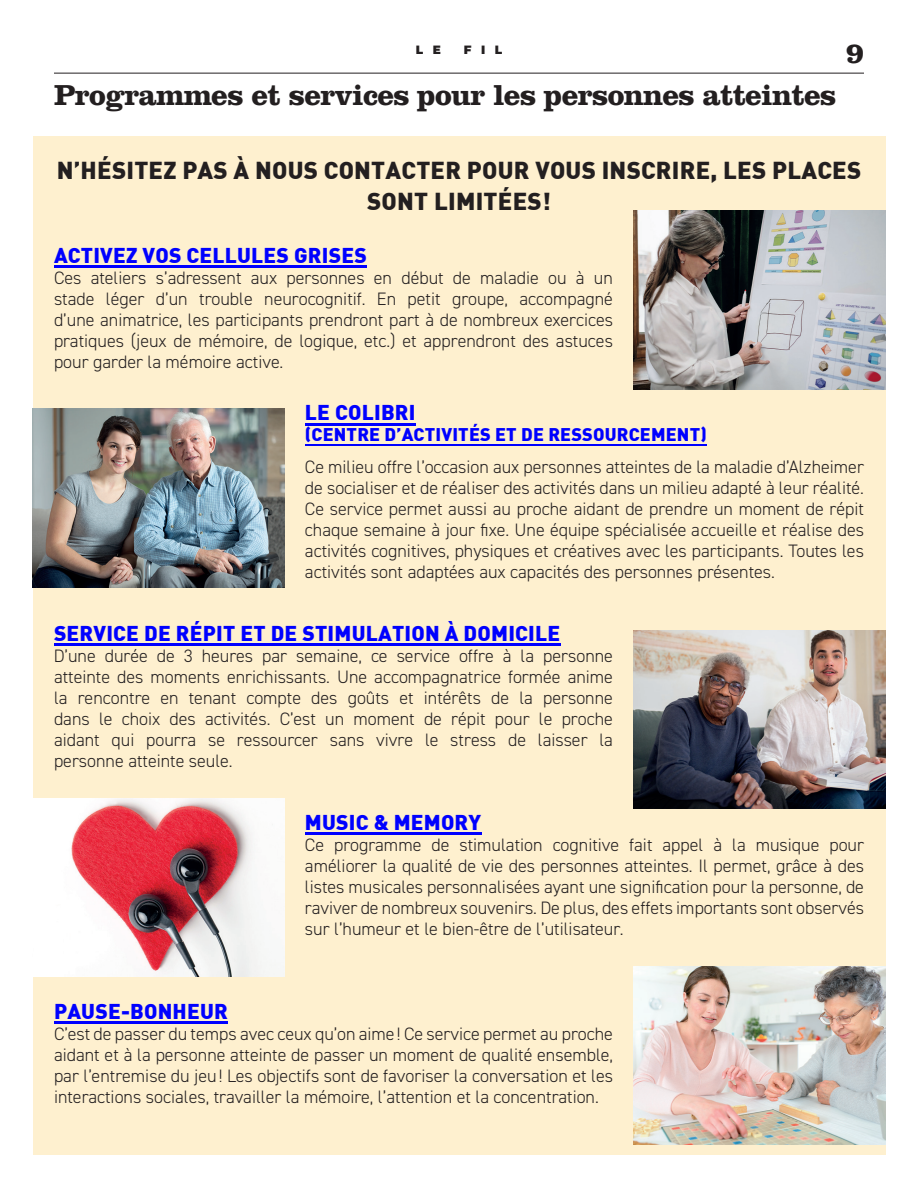
<style>
.page{position:relative;width:918px;height:1188px;background:#fff}
.page>*{position:absolute;margin:0;border:0;box-sizing:border-box;transform-origin:0 0}
.t1{font:700 30px "Clarendon LT Std";letter-spacing:-.025em;color:#231f20}
.t2{font:900 24px/31.5px "DIN";letter-spacing:.01em;color:#231f20;text-align:center}
.t3{font:900 21px "DIN";letter-spacing:.01em;color:#00f}
.t4{font:300 18px/21px "DIN2014";color:#231f20;text-align:justify}
.t5{font:900 18px "DIN";letter-spacing:.01em;color:#00f}
.t6{font:900 12px "Montserrat";color:#231f20}
</style>
<div class="page">
<hr style="left:54px;top:73px;width:810px;height:1px;background:#231f20">
<div style="left:33px;top:136px;width:853px;height:1019px;background:#fef0cf"></div>
<hr style="left:54px;top:266px;width:313px;height:2px;background:#00f">
<hr style="left:305px;top:444px;width:402px;height:2px;background:#00f">
<hr style="left:305px;top:423px;width:111px;height:2px;background:#00f">
<hr style="left:54px;top:644px;width:506px;height:2px;background:#00f">
<hr style="left:305px;top:833px;width:176px;height:2px;background:#00f">
<hr style="left:54px;top:1022px;width:174px;height:2px;background:#00f">
<img style="left:633px;top:211px;width:252px;height:179px">
<img style="left:33px;top:409px;width:252px;height:178px">
<img style="left:633px;top:630px;width:252px;height:179px">
<img style="left:33px;top:798px;width:252px;height:179px">
<img style="left:633px;top:966px;width:252px;height:179px">
<p class="t6" style="left:416px;top:41px;width:27px">L E</p>
<p class="t6" style="left:464px;top:41px;width:40px">FIL</p>
<h1 class="t1" style="left:846px;top:35px;width:20px">9</h1>
<h1 class="t1" style="left:54px;top:77px;width:784px">Programmes et services pour les personnes atteintes</h1>
<h2 class="t2" style="left:57px;top:153px;width:806px">N’HÉSITEZ PAS À NOUS CONTACTER POUR VOUS INSCRIRE, LES PLACES<br>SONT LIMITÉES!</h2>
<p class="t3" style="left:54px;top:241px;width:314px">ACTIVEZ VOS CELLULES GRISES</p>
<p class="t4" style="left:54px;top:267px;width:561px">Ces ateliers s’adressent aux personnes en début de maladie ou à un stade léger d’un trouble neurocognitif. En petit groupe, accompagné d’une animatrice, les participants prendront part à de nombreux exercices pratiques (jeux de mémoire, de logique, etc.) et apprendront des astuces pour garder la mémoire active.</p>
<p class="t3" style="left:305px;top:398px;width:112px">LE COLIBRI</p>
<p class="t5" style="left:305px;top:422px;width:403px">(CENTRE D’ACTIVITÉS ET DE RESSOURCEMENT)</p>
<p class="t4" style="left:305px;top:456px;width:561px">Ce milieu offre l’occasion aux personnes atteintes de la maladie d’Alzheimer de socialiser et de réaliser des activités dans un milieu adapté à leur réalité.<br>Ce service permet aussi au proche aidant de prendre un moment de répit chaque semaine à jour fixe. Une équipe spécialisée accueille et réalise des activités cognitives, physiques et créatives avec les participants. Toutes les activités sont adaptées aux capacités des personnes présentes.</p>
<p class="t3" style="left:54px;top:619px;width:508px">SERVICE DE RÉPIT ET DE STIMULATION À DOMICILE</p>
<p class="t4" style="left:54px;top:645px;width:561px">D’une durée de 3 heures par semaine, ce service offre à la personne atteinte des moments enrichissants. Une accompagnatrice formée anime la rencontre en tenant compte des goûts et intérêts de la personne dans le choix des activités. C’est un moment de répit pour le proche aidant qui pourra se ressourcer sans vivre le stress de laisser la personne atteinte seule.</p>
<p class="t3" style="left:305px;top:808px;width:178px">MUSIC &amp; MEMORY</p>
<p class="t4" style="left:305px;top:834px;width:561px">Ce programme de stimulation cognitive fait appel à la musique pour améliorer la qualité de vie des personnes atteintes. Il permet, grâce à des listes musicales personnalisées ayant une signification pour la personne, de raviver de nombreux souvenirs. De plus, des effets importants sont observés sur l’humeur et le bien-être de l’utilisateur.</p>
<p class="t3" style="left:54px;top:997px;width:175px">PAUSE-BONHEUR</p>
<p class="t4" style="left:54px;top:1023px;width:561px">C’est de passer du temps avec ceux qu’on aime ! Ce service permet au proche aidant et à la personne atteinte de passer un moment de qualité ensemble, par l’entremise du jeu ! Les objectifs sont de favoriser la conversation et les interactions sociales, travailler la mémoire, l’attention et la concentration.</p>
</div>
